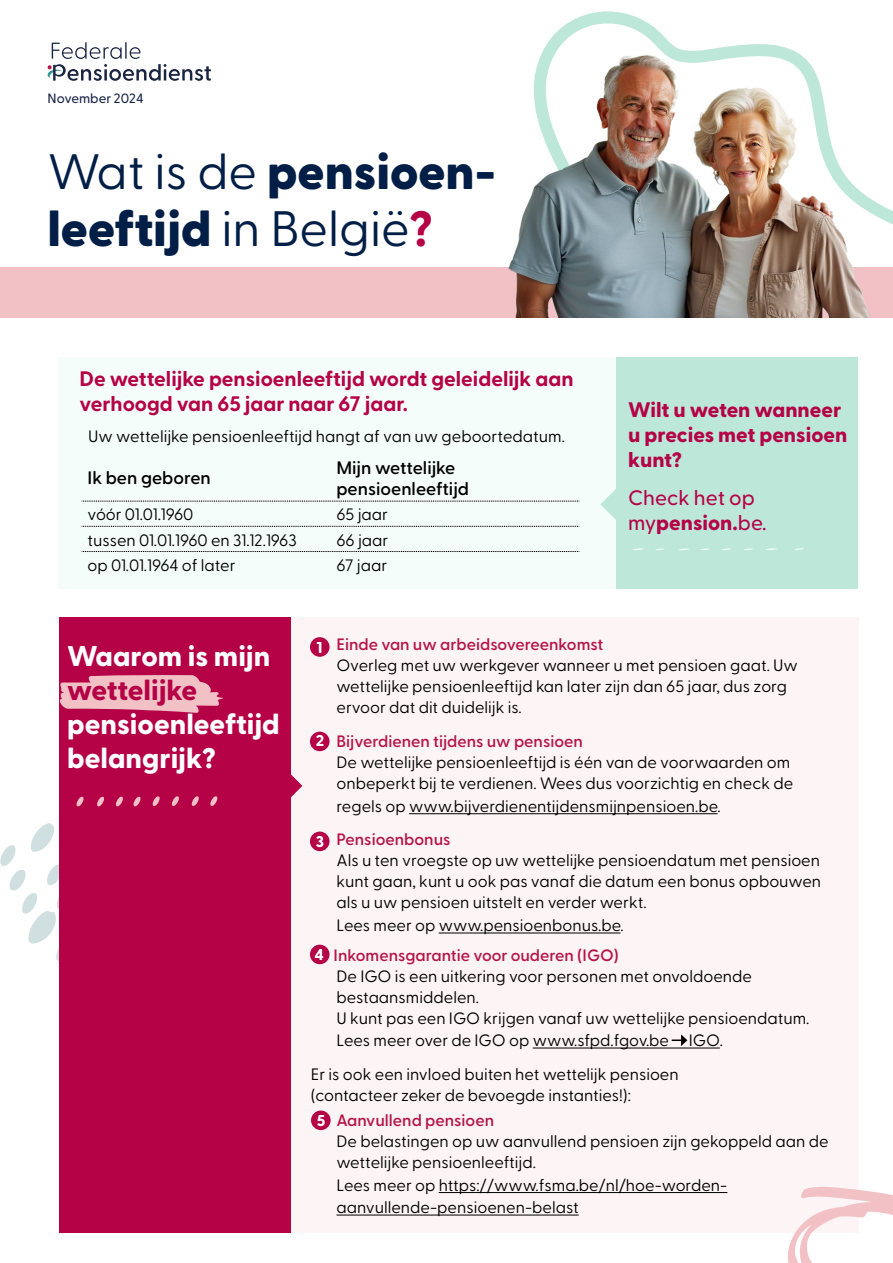
<style>
.page{position:relative;width:893px;height:1263px;background:#fff}
.page>*{position:absolute;margin:0;border:0;box-sizing:border-box;transform-origin:0 0}
.t1{font:800 49.65px/57px "Greycliff CF";color:#001e46}
.t2{font:800 28.5px/34.2px "Greycliff CF";color:#fff}
.t3{font:800 28.5px "Greycliff CF";color:#b50146}
.t4{font:700 21px/25.2px "Greycliff CF";color:#b50146}
.t5{font:800 21px/25.2px "Greycliff CF";color:#b50146}
.t6{font:500 21px/25.2px "Greycliff CF";color:#b50146}
.t7{font:600 18px/21.6px "Greycliff CF";color:#000}
.t8{font:16.5px/21px "Greycliff CF";color:#000}
.t9{font:600 16.5px "Greycliff CF";color:#b51548}
.t10{font:800 15.75px "Greycliff CF";color:#fff}
.t11{font:500 13.5px "Greycliff CF";color:#172449}
.s1{font-weight:400}
.s2{font-weight:700;color:#b50146}
.s3{font-weight:800}
</style>
<div class="page">
<svg style="left:541px;top:11px;width:258px;height:43px"></svg>
<svg style="left:0;top:823px;width:59px;height:138px"></svg>
<div style="left:275px;top:618px;width:584px;height:615px;background:#fdf4f5"></div>
<div style="left:59px;top:618px;width:232px;height:615px;background:#b50146"></div>
<div style="left:0;top:267px;width:893px;height:50px;background:#f2c1c6"></div>
<hr style="left:409px;top:813px;width:308px;height:1px;background:#000">
<hr style="left:439px;top:932px;width:181px;height:1px;background:#000">
<hr style="left:533px;top:1047px;width:187px;height:1px;background:#000">
<hr style="left:439px;top:1192px;width:288px;height:1px;background:#000">
<hr style="left:336px;top:1214px;width:243px;height:1px;background:#000">
<img style="left:508px;top:54px;width:385px;height:263px">
<svg style="left:787px;top:1187px;width:106px;height:76px"></svg>
<svg style="left:291px;top:774px;width:11px;height:23px"></svg>
<svg style="left:97px;top:797px;width:7px;height:9px"></svg>
<svg style="left:116px;top:797px;width:7px;height:9px"></svg>
<svg style="left:133px;top:797px;width:8px;height:9px"></svg>
<svg style="left:152px;top:796px;width:8px;height:10px"></svg>
<svg style="left:191px;top:796px;width:8px;height:10px"></svg>
<svg style="left:59px;top:675px;width:164px;height:38px"></svg>
<svg style="left:47px;top:42px;width:164px;height:39px"></svg>
<div style="left:310px;top:637px;width:20px;height:20px;background:#b50146;border-radius:50%"></div>
<div style="left:310px;top:732px;width:20px;height:19px;background:#b50146;border-radius:50%"></div>
<div style="left:310px;top:831px;width:20px;height:20px;background:#b50146;border-radius:50%"></div>
<div style="left:310px;top:945px;width:20px;height:19px;background:#b50146;border-radius:50%"></div>
<div style="left:311px;top:1110px;width:20px;height:20px;background:#b50146;border-radius:50%"></div>
<div style="left:58px;top:357px;width:584px;height:232px;background:#f4fdf9"></div>
<div style="left:617px;top:357px;width:241px;height:232px;background:#bde8d9"></div>
<svg style="left:82px;top:501px;width:498px;height:1px"></svg>
<svg style="left:82px;top:526px;width:498px;height:1px"></svg>
<svg style="left:82px;top:551px;width:498px;height:1px"></svg>
<svg style="left:600px;top:485px;width:17px;height:41px"></svg>
<svg style="left:633px;top:548px;width:11px;height:2px"></svg>
<svg style="left:655px;top:548px;width:10px;height:2px"></svg>
<svg style="left:700px;top:548px;width:31px;height:2px"></svg>
<svg style="left:744px;top:548px;width:9px;height:2px"></svg>
<svg style="left:766px;top:548px;width:12px;height:2px"></svg>
<svg style="left:795px;top:548px;width:9px;height:2px"></svg>
<svg style="left:672px;top:1034px;width:15px;height:12px"></svg>
<svg style="left:172px;top:796px;width:7px;height:10px"></svg>
<svg style="left:76px;top:797px;width:8px;height:9px"></svg>
<svg style="left:210px;top:796px;width:8px;height:10px"></svg>
<p class="t11" style="left:48px;top:88px;width:97px">November 2024</p>
<h1 class="t1" style="left:47px;top:141px;width:450px"><span class="s1">Wat is de</span> pensioen&shy;leeftijd <span class="s1">in België</span><span class="s2">?</span></h1>
<p class="t4" style="left:80px;top:365px;width:495px">De wettelijke pensioenleeftijd wordt geleidelijk aan verhoogd van 65 jaar naar 67 jaar.</p>
<p class="t8" style="left:88px;top:425px;width:478px">Uw wettelijke pensioenleeftijd hangt af van uw geboortedatum.</p>
<p class="t7" style="left:88px;top:466px;width:125px">Ik ben geboren</p>
<p class="t7" style="left:336px;top:455px;width:134px">Mijn wettelijke pensioenleeftijd</p>
<p class="t8" style="left:88px;top:503px;width:107px">vóór 01.01.1960</p>
<p class="t8" style="left:336px;top:503px;width:53px">65 jaar</p>
<p class="t8" style="left:88px;top:528px;width:211px">tussen 01.01.1960 en 31.12.1963</p>
<p class="t8" style="left:336px;top:528px;width:53px">66 jaar</p>
<p class="t8" style="left:88px;top:553px;width:150px">op 01.01.1964 of later</p>
<p class="t8" style="left:336px;top:553px;width:52px">67 jaar</p>
<p class="t5" style="left:628px;top:396px;width:221px">Wilt u weten wanneer u precies met pensioen kunt?</p>
<p class="t6" style="left:628px;top:484px;width:140px">Check het op my<span class="s3">pension.</span>be.</p>
<h2 class="t2" style="left:67px;top:637px;width:205px">Waarom is mijn</h2>
<h2 class="t3" style="left:67px;top:668px;width:131px">wettelijke</h2>
<h2 class="t2" style="left:67px;top:706px;width:214px">pensioenleeftijd belangrijk?</h2>
<p class="t9" style="left:336px;top:632px;width:268px">Einde van uw arbeidsovereenkomst</p>
<p class="t8" style="left:336px;top:654px;width:463px">Overleg met uw werkgever wanneer u met pensioen gaat. Uw wettelijke pensioenleeftijd kan later zijn dan 65 jaar, dus zorg ervoor dat dit duidelijk is.</p>
<p class="t9" style="left:336px;top:729px;width:248px">Bijverdienen tijdens uw pensioen</p>
<p class="t8" style="left:336px;top:751px;width:458px">De wettelijke pensioenleeftijd is één van de voorwaarden om onbeperkt bij te verdienen. Wees dus voorzichtig en check de</p>
<p class="t8" style="left:336px;top:794px;width:386px">regels op www.bijverdienentijdensmijnpensioen.be.</p>
<p class="t9" style="left:336px;top:827px;width:115px">Pensioenbonus</p>
<p class="t8" style="left:336px;top:849px;width:486px;text-align:justify">Als u ten vroegste op uw wettelijke pensioendatum met pensioen kunt gaan, kunt u ook pas vanaf die datum een bonus opbouwen als u uw pensioen uitstelt en verder werkt.</p>
<p class="t8" style="left:336px;top:913px;width:289px">Lees meer op www.pensioenbonus.be.</p>
<p class="t9" style="left:334px;top:942px;width:287px">Inkomensgarantie voor ouderen (IGO)</p>
<p class="t8" style="left:336px;top:964px;width:474px">De IGO is een uitkering voor personen met onvoldoende bestaansmiddelen.<br>U kunt pas een IGO krijgen vanaf uw wettelijke pensioendatum.</p>
<p class="t8" style="left:311px;top:1022px;width:414px;line-height:33.8px;text-indent:26px">Lees meer over de IGO op www.sfpd.fgov.be IGO.<br>Er is ook een invloed buiten het wettelijk pensioen</p>
<p class="t8" style="left:311px;top:1083px;width:321px">(contacteer zeker de bevoegde instanties!):</p>
<p class="t9" style="left:336px;top:1108px;width:159px">Aanvullend pensioen</p>
<p class="t8" style="left:336px;top:1129px;width:494px">De belastingen op uw aanvullend pensioen zijn gekoppeld aan de wettelijke pensioenleeftijd.</p>
<p class="t8" style="left:336px;top:1172px;width:392px;line-height:22.5px">Lees meer op https://www.fsma.be/nl/hoe-worden&shy;aanvullende-pensioenen-belast</p>
<p class="t10" style="left:316px;top:635px;width:7px">1</p>
<p class="t10" style="left:316px;top:729px;width:10px">2</p>
<p class="t10" style="left:316px;top:829px;width:10px">3</p>
<p class="t10" style="left:315px;top:942px;width:11px">4</p>
<p class="t10" style="left:317px;top:1108px;width:10px">5</p>
</div>
